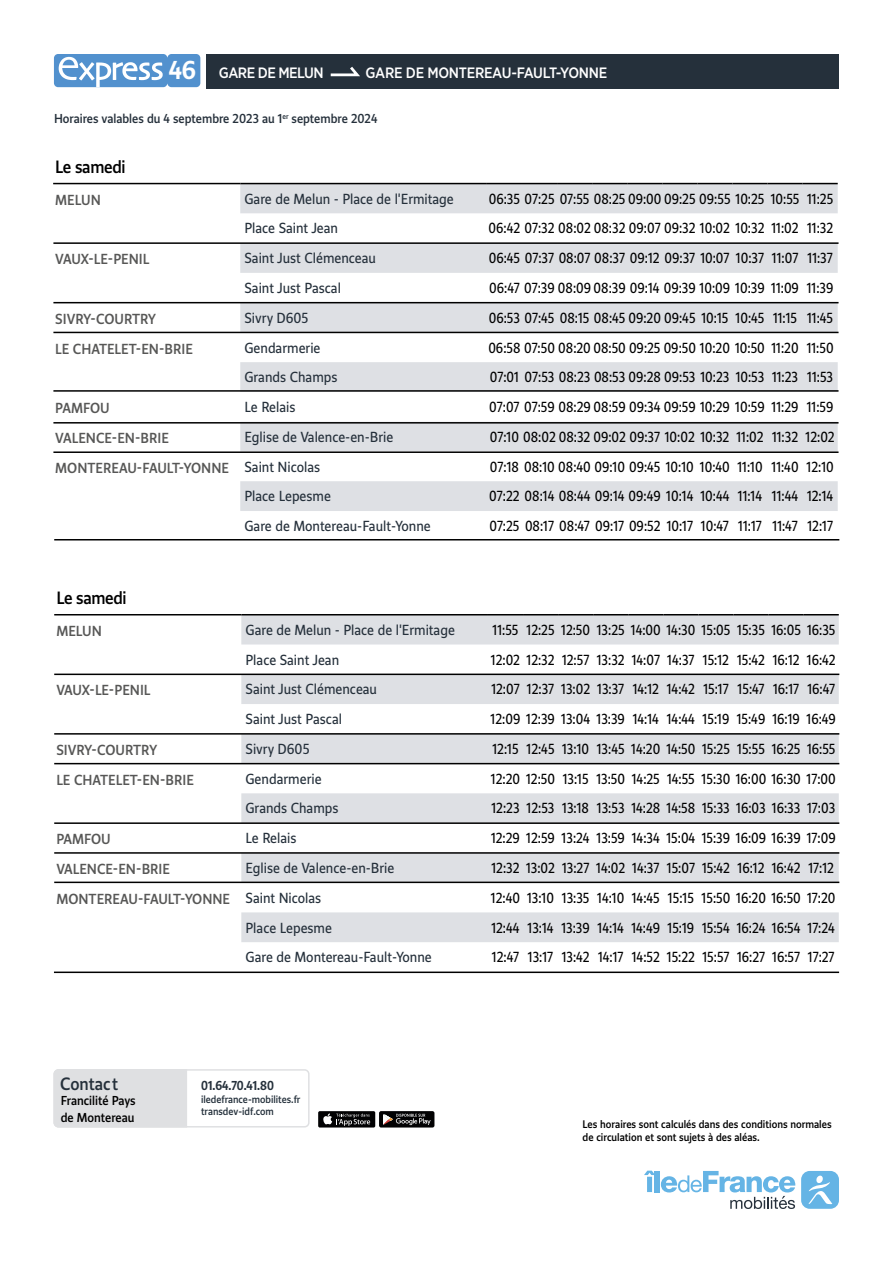
<style>
.page{position:relative;width:893px;height:1263px;background:#fff}
.page>*{position:absolute;margin:0;border:0;box-sizing:border-box;transform-origin:0 0}
.t1{font:500 16.5px "IDF Voyageur";letter-spacing:-.02em;color:#000}
.t2{font:500 16.5px "IDF Voyageur";color:#25303b}
.t3{font:500 15px "Gotham Narrow";letter-spacing:-.02em;color:#fff}
.t4{font:500 15px "Gotham Narrow";letter-spacing:-.04em;color:#fff}
.t5{font:13.5px "IDF Voyageur";color:#000;scale:.95 1}
.t6{font:13.5px "IDF Voyageur";color:#25303b}
.t7{font:500 13.5px "IDF Voyageur";color:#575756}
.t8{font:500 12px "IDF Voyageur";color:#25303b}
.t9{font:500 12px/16.5px "IDF Voyageur";color:#000}
.t10{font:700 12px "IDF Voyageur";color:#25303b;scale:.96 1}
.t11{font:500 10.2px/12.3px "IDF Voyageur";color:#000}
.t12{font:500 9.75px/11.7px "IDF Voyageur";color:#25313c}
.s1{font-weight:400;color:#25303b}
</style>
<div class="page">
<svg style="left:241px;top:615px;width:598px;height:266px;fill:#dee0e4"></svg>
<div style="left:241px;top:912px;width:598px;height:30px;background:#dee0e4"></div>
<hr style="left:54px;top:614px;width:187px;height:1px;background:#000">
<hr style="left:241px;top:614px;width:247px;height:1px;background:#000">
<hr style="left:488px;top:614px;width:35px;height:1px;background:#000">
<hr style="left:523px;top:614px;width:35px;height:1px;background:#000">
<hr style="left:558px;top:614px;width:35px;height:1px;background:#000">
<hr style="left:593px;top:614px;width:35px;height:1px;background:#000">
<hr style="left:628px;top:614px;width:35px;height:1px;background:#000">
<hr style="left:663px;top:614px;width:35px;height:1px;background:#000">
<hr style="left:698px;top:614px;width:35px;height:1px;background:#000">
<hr style="left:733px;top:614px;width:36px;height:1px;background:#000">
<hr style="left:769px;top:614px;width:35px;height:1px;background:#000">
<hr style="left:804px;top:614px;width:35px;height:1px;background:#000">
<div style="left:206px;top:55px;width:632px;height:34px;background:#25303b"></div>
<svg style="left:330px;top:66px;width:30px;height:11px"></svg>
<div style="left:53px;top:1069px;width:257px;height:58px;border:2px solid #dfe0e2;border-radius:4px"></div>
<div style="left:53px;top:1069px;width:135px;height:59px;background:#dfe0e2"></div>
<div style="left:379px;top:1111px;width:55px;height:16px;background:#020203;border-radius:2px"></div>
<div style="left:318px;top:1111px;width:57px;height:16px;background:#020203;border-radius:2px"></div>
<svg style="left:323px;top:1113px;width:47px;height:13px"></svg>
<svg style="left:383px;top:1114px;width:48px;height:11px"></svg>
<svg style="left:644px;top:1171px;width:10px;height:21px"></svg>
<div style="left:654px;top:1171px;width:6px;height:21px;background:#65b4e5"></div>
<svg style="left:661px;top:1171px;width:134px;height:38px"></svg>
<div style="left:801px;top:1171px;width:38px;height:38px;background:#65b4e5;border-radius:9px"></div>
<svg style="left:808px;top:1175px;width:24px;height:29px"></svg>
<svg style="left:54px;top:54px;width:146px;height:33px;background:#74a6d7"></svg>
<svg style="left:240px;top:184px;width:598px;height:267px;fill:#dee0e4"></svg>
<div style="left:240px;top:481px;width:598px;height:30px;background:#dee0e4"></div>
<hr style="left:53px;top:183px;width:187px;height:1px;background:#000">
<hr style="left:240px;top:183px;width:247px;height:1px;background:#000">
<hr style="left:487px;top:183px;width:35px;height:1px;background:#000">
<hr style="left:522px;top:183px;width:35px;height:1px;background:#000">
<hr style="left:557px;top:183px;width:35px;height:1px;background:#000">
<hr style="left:592px;top:183px;width:35px;height:1px;background:#000">
<hr style="left:627px;top:183px;width:35px;height:1px;background:#000">
<hr style="left:662px;top:183px;width:35px;height:1px;background:#000">
<hr style="left:697px;top:183px;width:35px;height:1px;background:#000">
<hr style="left:732px;top:183px;width:35px;height:1px;background:#000">
<hr style="left:767px;top:183px;width:36px;height:1px;background:#000">
<hr style="left:803px;top:183px;width:35px;height:1px;background:#000">
<hr style="left:53px;top:451px;width:785px;height:2px;background:#000">
<hr style="left:53px;top:422px;width:785px;height:2px;background:#000">
<hr style="left:53px;top:390px;width:785px;height:2px;background:#000">
<hr style="left:53px;top:332px;width:785px;height:1px;background:#000">
<hr style="left:53px;top:302px;width:785px;height:1px;background:#000">
<hr style="left:53px;top:242px;width:785px;height:2px;background:#000">
<hr style="left:54px;top:539px;width:785px;height:1px;background:#000">
<hr style="left:54px;top:881px;width:785px;height:2px;background:#000">
<hr style="left:54px;top:852px;width:785px;height:2px;background:#000">
<hr style="left:54px;top:822px;width:785px;height:2px;background:#000">
<hr style="left:54px;top:763px;width:785px;height:1px;background:#000">
<hr style="left:54px;top:733px;width:785px;height:2px;background:#000">
<hr style="left:54px;top:674px;width:785px;height:1px;background:#000">
<hr style="left:54px;top:971px;width:785px;height:2px;background:#000">
<p class="t4" style="left:219px;top:63px;width:106px">GARE DE MELUN</p>
<p class="t3" style="left:365px;top:63px;width:243px">GARE DE MONTEREAU-FAULT-YONNE</p>
<p class="t8" style="left:54px;top:111px;width:325px">Horaires valables du 4 septembre 2023 au 1<sup>er</sup> septembre 2024</p>
<p class="t1" style="left:55px;top:156px;width:72px">Le samedi</p>
<p class="t7" style="left:55px;top:191px;width:47px">MELUN</p>
<p class="t6" style="left:245px;top:190px;width:211px">Gare de Melun - Place de l'Ermitage</p>
<p class="t5" style="left:489px;top:190px;width:364px">06:35 07:25 07:55 08:25 09:00 09:25 09:55 10:25 10:55 11:25</p>
<p class="t6" style="left:244px;top:220px;width:95px">Place Saint Jean</p>
<p class="t5" style="left:489px;top:220px;width:364px">06:42 07:32 08:02 08:32 09:07 09:32 10:02 10:32 11:02 11:32</p>
<p class="t7" style="left:55px;top:250px;width:96px">VAUX-LE-PENIL</p>
<p class="t6" style="left:245px;top:249px;width:133px">Saint Just Clémenceau</p>
<p class="t5" style="left:489px;top:249px;width:364px">06:45 07:37 08:07 08:37 09:12 09:37 10:07 10:37 11:07 11:37</p>
<p class="t6" style="left:244px;top:279px;width:98px">Saint Just Pascal</p>
<p class="t5" style="left:489px;top:279px;width:364px">06:47 07:39 08:09 08:39 09:14 09:39 10:09 10:39 11:09 11:39</p>
<p class="t7" style="left:55px;top:310px;width:102px">SIVRY-COURTRY</p>
<p class="t6" style="left:245px;top:309px;width:66px">Sivry D605</p>
<p class="t5" style="left:489px;top:309px;width:364px">06:53 07:45 08:15 08:45 09:20 09:45 10:15 10:45 11:15 11:45</p>
<p class="t7" style="left:55px;top:339px;width:139px">LE CHATELET-EN-BRIE</p>
<p class="t6" style="left:245px;top:339px;width:78px">Gendarmerie</p>
<p class="t5" style="left:488px;top:339px;width:365px">06:58 07:50 08:20 08:50 09:25 09:50 10:20 10:50 11:20 11:50</p>
<p class="t6" style="left:244px;top:368px;width:94px">Grands Champs</p>
<p class="t5" style="left:490px;top:368px;width:363px">07:01 07:53 08:23 08:53 09:28 09:53 10:23 10:53 11:23 11:53</p>
<p class="t7" style="left:55px;top:399px;width:56px">PAMFOU</p>
<p class="t6" style="left:245px;top:398px;width:52px">Le Relais</p>
<p class="t5" style="left:489px;top:398px;width:364px">07:07 07:59 08:29 08:59 09:34 09:59 10:29 10:59 11:29 11:59</p>
<p class="t7" style="left:55px;top:429px;width:115px">VALENCE-EN-BRIE</p>
<p class="t6" style="left:245px;top:428px;width:150px">Eglise de Valence-en-Brie</p>
<p class="t5" style="left:490px;top:428px;width:365px">07:10 08:02 08:32 09:02 09:37 10:02 10:32 11:02 11:32 12:02</p>
<p class="t7" style="left:55px;top:459px;width:266px">MONTEREAU-FAULT-YONNE <span class="s1">Saint Nicolas</span></p>
<p class="t5" style="left:490px;top:458px;width:363px">07:18 08:10 08:40 09:10 09:45 10:10 10:40 11:10 11:40 12:10</p>
<p class="t6" style="left:244px;top:487px;width:88px">Place Lepesme</p>
<p class="t5" style="left:489px;top:487px;width:364px">07:22 08:14 08:44 09:14 09:49 10:14 10:44 11:14 11:44 12:14</p>
<p class="t6" style="left:244px;top:517px;width:188px">Gare de Montereau-Fault-Yonne</p>
<p class="t5" style="left:489px;top:517px;width:363px">07:25 08:17 08:47 09:17 09:52 10:17 10:47 11:17 11:47 12:17</p>
<p class="t1" style="left:56px;top:587px;width:72px">Le samedi</p>
<p class="t7" style="left:56px;top:622px;width:47px">MELUN</p>
<p class="t6" style="left:246px;top:621px;width:211px">Gare de Melun - Place de l'Ermitage</p>
<p class="t5" style="left:493px;top:621px;width:362px">11:55 12:25 12:50 13:25 14:00 14:30 15:05 15:35 16:05 16:35</p>
<p class="t6" style="left:246px;top:651px;width:95px">Place Saint Jean</p>
<p class="t5" style="left:491px;top:651px;width:364px">12:02 12:32 12:57 13:32 14:07 14:37 15:12 15:42 16:12 16:42</p>
<p class="t7" style="left:56px;top:681px;width:96px">VAUX-LE-PENIL</p>
<p class="t6" style="left:246px;top:680px;width:133px">Saint Just Clémenceau</p>
<p class="t5" style="left:491px;top:680px;width:363px">12:07 12:37 13:02 13:37 14:12 14:42 15:17 15:47 16:17 16:47</p>
<p class="t6" style="left:246px;top:710px;width:98px">Saint Just Pascal</p>
<p class="t5" style="left:491px;top:710px;width:365px">12:09 12:39 13:04 13:39 14:14 14:44 15:19 15:49 16:19 16:49</p>
<p class="t7" style="left:56px;top:741px;width:102px">SIVRY-COURTRY</p>
<p class="t6" style="left:246px;top:740px;width:66px">Sivry D605</p>
<p class="t5" style="left:492px;top:740px;width:363px">12:15 12:45 13:10 13:45 14:20 14:50 15:25 15:55 16:25 16:55</p>
<p class="t7" style="left:56px;top:771px;width:139px">LE CHATELET-EN-BRIE</p>
<p class="t6" style="left:246px;top:770px;width:78px">Gendarmerie</p>
<p class="t5" style="left:491px;top:770px;width:365px">12:20 12:50 13:15 13:50 14:25 14:55 15:30 16:00 16:30 17:00</p>
<p class="t6" style="left:246px;top:799px;width:94px">Grands Champs</p>
<p class="t5" style="left:491px;top:799px;width:363px">12:23 12:53 13:18 13:53 14:28 14:58 15:33 16:03 16:33 17:03</p>
<p class="t7" style="left:56px;top:830px;width:56px">PAMFOU</p>
<p class="t6" style="left:246px;top:829px;width:52px">Le Relais</p>
<p class="t5" style="left:491px;top:829px;width:364px">12:29 12:59 13:24 13:59 14:34 15:04 15:39 16:09 16:39 17:09</p>
<p class="t7" style="left:56px;top:860px;width:115px">VALENCE-EN-BRIE</p>
<p class="t6" style="left:246px;top:859px;width:150px">Eglise de Valence-en-Brie</p>
<p class="t5" style="left:491px;top:859px;width:362px">12:32 13:02 13:27 14:02 14:37 15:07 15:42 16:12 16:42 17:12</p>
<p class="t7" style="left:56px;top:890px;width:266px">MONTEREAU-FAULT-YONNE <span class="s1">Saint Nicolas</span></p>
<p class="t5" style="left:491px;top:889px;width:364px">12:40 13:10 13:35 14:10 14:45 15:15 15:50 16:20 16:50 17:20</p>
<p class="t6" style="left:246px;top:919px;width:88px">Place Lepesme</p>
<p class="t5" style="left:491px;top:919px;width:363px">12:44 13:14 13:39 14:14 14:49 15:19 15:54 16:24 16:54 17:24</p>
<p class="t6" style="left:246px;top:948px;width:188px">Gare de Montereau-Fault-Yonne</p>
<p class="t5" style="left:492px;top:948px;width:362px">12:47 13:17 13:42 14:17 14:52 15:22 15:57 16:27 16:57 17:27</p>
<p class="t2" style="left:60px;top:1073px;width:60px">Contact</p>
<p class="t9" style="left:61px;top:1092px;width:76px">Francilité Pays de Montereau</p>
<p class="t10" style="left:201px;top:1077px;width:77px">01.64.70.41.80</p>
<p class="t12" style="left:201px;top:1093px;width:101px">iledefrance-mobilites.fr transdev-idf.com</p>
<p class="t11" style="left:583px;top:1118px;width:251px">Les horaires sont calculés dans des conditions normales de circulation et sont sujets à des aléas.</p>
</div>
